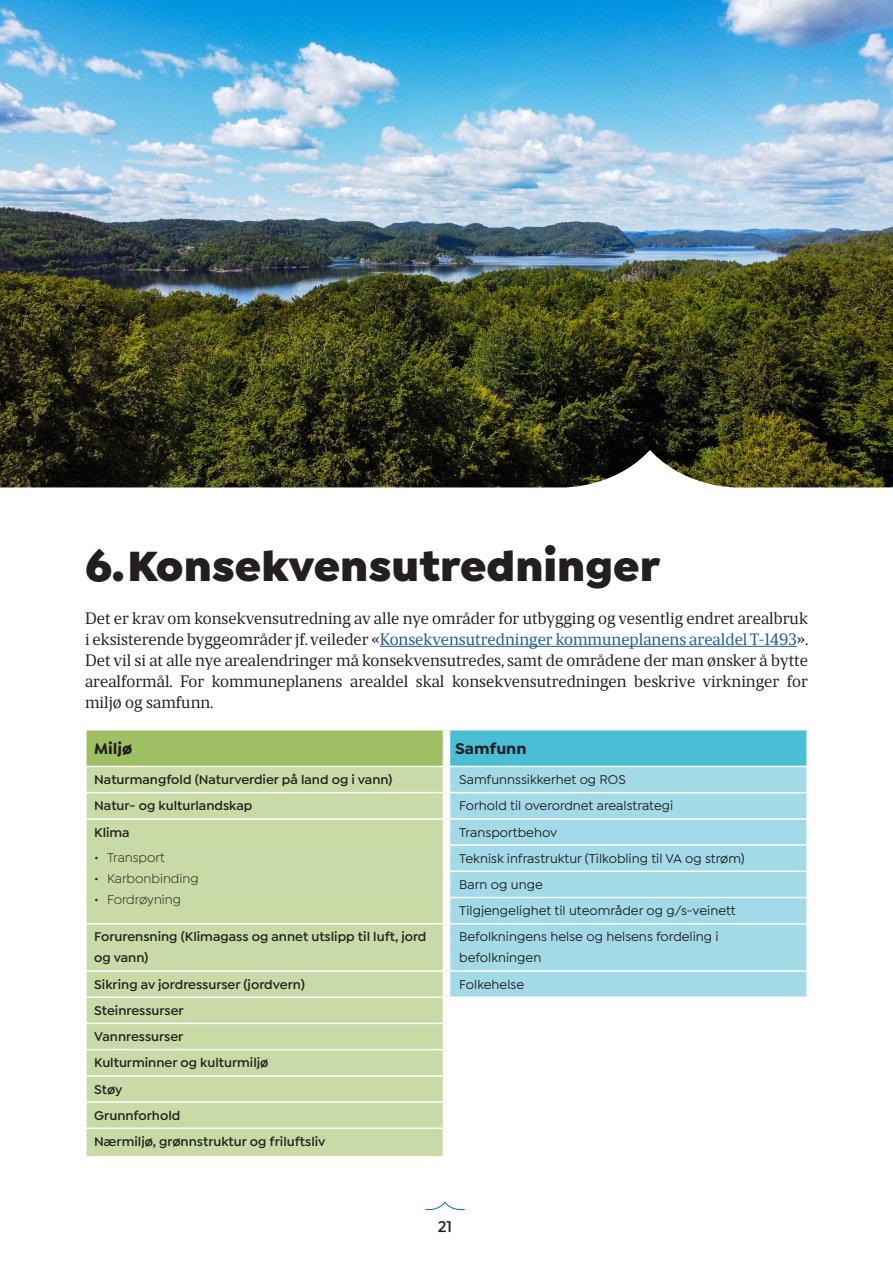
<style>
.page{position:relative;width:893px;height:1263px;background:#fff}
.page>*{position:absolute;margin:0;border:0;box-sizing:border-box;transform-origin:0 0}
.t1{font:900 45px "Isidora Sans";color:#231f20}
.t2{font:16.5px/21px "Maga W03";color:#231f20;text-align:justify}
.t3{font:700 16.5px "Isidora Sans";color:#231f20}
.t4{font:600 16.5px "Isidora Sans";color:#231f20}
.t5{font:600 13.5px/21px "Isidora Sans";color:#231f20}
.t6{font:500 13.5px/21px "Isidora Sans";color:#231f20}
.t7{font:13.5px "Isidora Sans";color:#231f20}
.s1{color:#175d9e}
</style>
<div class="page">
<img style="left:0;top:0;width:893px;height:450px">
<svg style="left:0;top:450px;width:893px;height:38px;background:#3a3920"></svg>
<svg style="left:425px;top:1201px;width:40px;height:9px"></svg>
<hr style="left:380px;top:646px;width:417px;height:1px;background:#175d9e">
<div style="left:86px;top:730px;width:360px;height:36px;background:#9ec062"></div>
<div style="left:446px;top:730px;width:361px;height:36px;background:#49bfd6"></div>
<div style="left:87px;top:767px;width:356px;height:389px;background:#c8daa5"></div>
<div style="left:450px;top:767px;width:356px;height:229px;background:#a3dae8"></div>
<div style="left:443px;top:730px;width:7px;height:36px;background:#fff"></div>
<hr style="left:85px;top:792px;width:361px;height:1px;background:#fff">
<hr style="left:446px;top:792px;width:362px;height:1px;background:#fff">
<hr style="left:85px;top:818px;width:361px;height:2px;background:#fff">
<hr style="left:446px;top:818px;width:362px;height:2px;background:#fff">
<hr style="left:450px;top:844px;width:358px;height:2px;background:#fff">
<hr style="left:450px;top:870px;width:358px;height:2px;background:#fff">
<hr style="left:450px;top:897px;width:358px;height:1px;background:#fff">
<hr style="left:85px;top:923px;width:361px;height:1px;background:#fff">
<hr style="left:446px;top:923px;width:362px;height:1px;background:#fff">
<hr style="left:85px;top:970px;width:361px;height:2px;background:#fff">
<hr style="left:446px;top:970px;width:362px;height:2px;background:#fff">
<hr style="left:85px;top:996px;width:361px;height:2px;background:#fff">
<hr style="left:85px;top:1023px;width:358px;height:1px;background:#fff">
<hr style="left:85px;top:1049px;width:358px;height:1px;background:#fff">
<hr style="left:85px;top:1075px;width:358px;height:1px;background:#fff">
<hr style="left:85px;top:1101px;width:358px;height:2px;background:#fff">
<hr style="left:85px;top:1127px;width:358px;height:2px;background:#fff">
<hr style="left:85px;top:730px;width:2px;height:36px;background:#fff">
<hr style="left:806px;top:730px;width:2px;height:36px;background:#fff">
<p class="t1" style="left:85px;top:537px;width:576px">6.Konsekvensutredninger</p>
<p class="t2" style="left:85px;top:607px;width:725px">Det er krav om konsekvensutredning av alle nye områder for utbygging og vesentlig endret arealbruk i eksisterende byggeområder jf. veileder «<span class="s1">Konsekvensutredninger kommuneplanens arealdel T-1493</span>».<br>Det vil si at alle nye arealendringer må konsekvensutredes, samt de områdene der man ønsker å bytte arealformål. For kommuneplanens arealdel skal konsekvensutredningen beskrive virkninger for miljø og samfunn.</p>
<p class="t3" style="left:94px;top:738px;width:40px">Miljø</p>
<p class="t3" style="left:455px;top:738px;width:73px">Samfunn</p>
<p class="t5" style="left:94px;top:769px;width:300px">Naturmangfold (Naturverdier på land og i vann)</p>
<p class="t6" style="left:459px;top:769px;width:168px">Samfunnssikkerhet og ROS</p>
<p class="t5" style="left:94px;top:795px;width:160px">Natur- og kulturlandskap</p>
<p class="t6" style="left:459px;top:795px;width:216px">Forhold til overordnet arealstrategi</p>
<p class="t5" style="left:94px;top:822px;width:37px">Klima</p>
<p class="t7" style="left:94px;top:850px;width:72px">• Transport</p>
<p class="t7" style="left:94px;top:871px;width:106px">• Karbonbinding</p>
<p class="t7" style="left:94px;top:892px;width:88px">• Fordrøyning</p>
<p class="t6" style="left:459px;top:822px;width:99px">Transportbehov</p>
<p class="t6" style="left:459px;top:848px;width:287px">Teknisk infrastruktur (Tilkobling til VA og strøm)</p>
<p class="t6" style="left:459px;top:874px;width:85px">Barn og unge</p>
<p class="t6" style="left:459px;top:900px;width:278px">Tilgjengelighet til uteområder og g/s-veinett</p>
<p class="t5" style="left:94px;top:926px;width:334px">Forurensning (Klimagass og annet utslipp til luft, jord og vann)</p>
<p class="t6" style="left:459px;top:926px;width:261px">Befolkningens helse og helsens fordeling i befolkningen</p>
<p class="t5" style="left:94px;top:974px;width:212px">Sikring av jordressurser (jordvern)</p>
<p class="t6" style="left:459px;top:974px;width:67px">Folkehelse</p>
<p class="t5" style="left:94px;top:1000px;width:91px">Steinressurser</p>
<p class="t5" style="left:94px;top:1026px;width:91px">Vannressurser</p>
<p class="t5" style="left:94px;top:1052px;width:176px">Kulturminner og kulturmiljø</p>
<p class="t5" style="left:94px;top:1078px;width:29px">Støy</p>
<p class="t5" style="left:94px;top:1105px;width:88px">Grunnforhold</p>
<p class="t5" style="left:94px;top:1131px;width:233px">Nærmiljø, grønnstruktur og friluftsliv</p>
<p class="t4" style="left:438px;top:1216px;width:16px">21</p>
</div>
